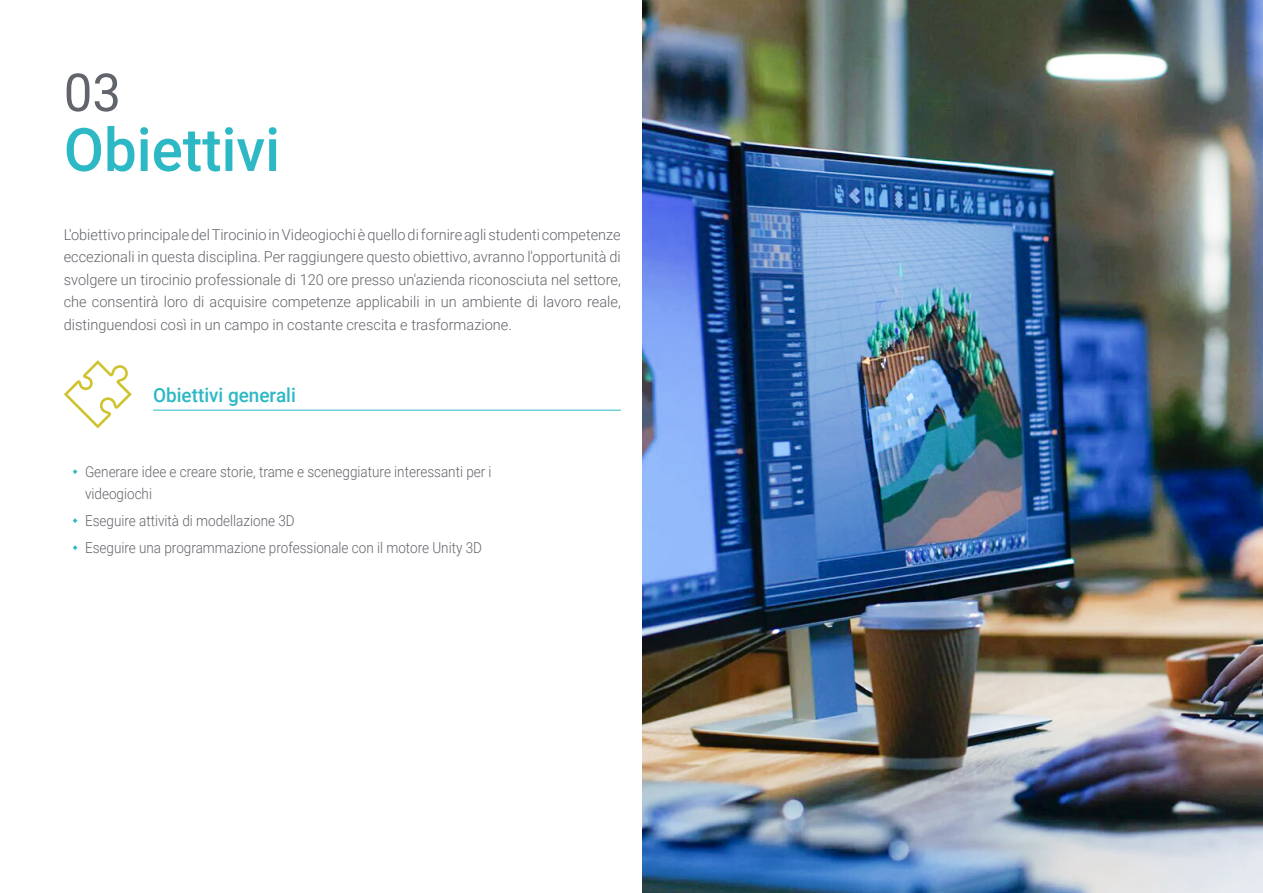
<style>
.page{position:relative;width:1263px;height:893px;background:#fff}
.page>*{position:absolute;margin:0;border:0;box-sizing:border-box;transform-origin:0 0}
.t1{font:500 60px "Roboto";color:#2db8c5}
.t2{font:52.5px "Roboto";color:#61646a}
.t3{font:500 19.5px "Roboto";color:#2db8c5}
.t4{font:300 15px/22.5px "Roboto";color:#61646a;text-align:justify}
.t5{font:300 15px/22.5px "Roboto";color:#61646a;scale:.9 1}
</style>
<div class="page">
<img style="left:642px;top:0;width:621px;height:893px">
<hr style="left:153px;top:410px;width:468px;height:1px;background:#2db8c5">
<svg style="left:64px;top:360px;width:68px;height:68px"></svg>
<h2 class="t2" style="left:64px;top:56px;width:59px">03</h2>
<h1 class="t1" style="left:64px;top:108px;width:218px">Obiettivi</h1>
<p class="t4" style="left:64px;top:222px;width:559px">L'obiettivo principale del Tirocinio in Videogiochi è quello di fornire agli studenti competenze eccezionali in questa disciplina. Per raggiungere questo obiettivo, avranno l'opportunità di svolgere un tirocinio professionale di 120 ore presso un'azienda riconosciuta nel settore, che consentirà loro di acquisire competenze applicabili in un ambiente di lavoro reale, distinguendosi così in un campo in costante crescita e trasformazione.</p>
<h3 class="t3" style="left:153px;top:381px;width:144px">Obiettivi generali</h3>
<p class="t5" style="left:85px;top:460px;width:453px">Generare idee e creare storie, trame e sceneggiature interessanti per i videogiochi</p>
<p class="t5" style="left:85px;top:507px;width:443px;line-height:26.7px">Eseguire attività di modellazione 3D<br>Eseguire una programmazione professionale con il motore Unity 3D</p>
</div>
